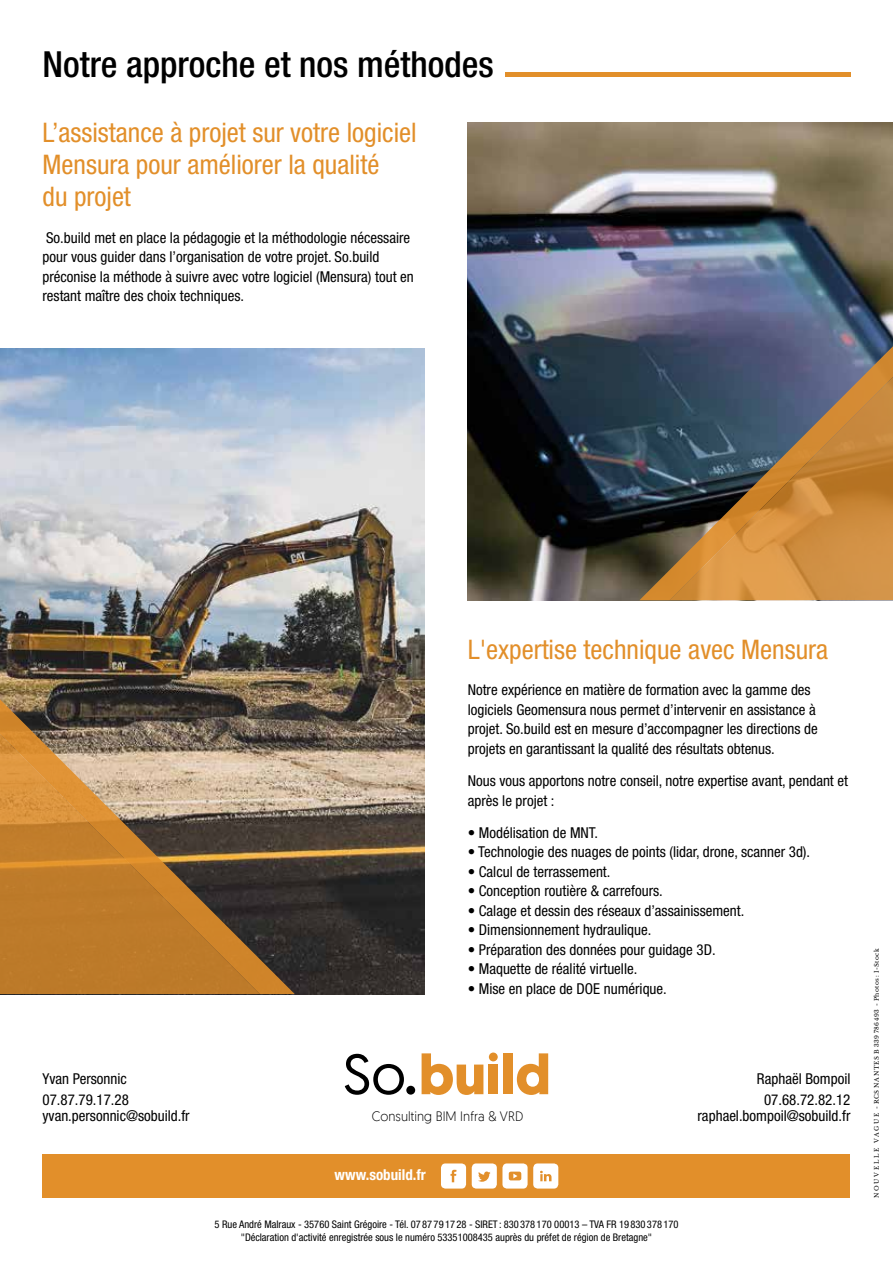
<style>
.page{position:relative;width:893px;height:1263px;background:#fff}
.page>*{position:absolute;margin:0;border:0;box-sizing:border-box;transform-origin:0 0}
.t1{font:500 condensed 36px "Helvetica Neue LT Std";color:#000}
.t2{font:condensed 27px/32.4px "Helvetica Neue LT Std";color:#e28f2a}
.t3{font:condensed 15px/19.5px "Helvetica Neue LT Std";color:#000}
.t4{font:700 condensed 15px "Helvetica Neue LT Std";color:#fff}
.t5{font:300 13.65px "Geomanist";letter-spacing:.005em;color:#000;scale:.96 1}
.t6{font:condensed 10.5px/12.6px "Helvetica Neue LT Std";color:#000;text-align:center}
.t7{font:6px "Libre Baskerville";letter-spacing:.075em;color:#000}
</style>
<div class="page">
<img style="left:468px;top:122px;width:425px;height:478px">
<svg style="left:639px;top:325px;width:254px;height:275px;background:#826b50"></svg>
<img style="left:0;top:349px;width:424px;height:645px">
<svg style="left:0;top:678px;width:295px;height:316px;background:#9b7344"></svg>
<svg style="left:422px;top:1053px;width:61px;height:42px"></svg>
<div style="left:489px;top:1064px;width:9px;height:30px;background:#e28f2a"></div>
<div style="left:503px;top:1053px;width:10px;height:41px;background:#e28f2a"></div>
<svg style="left:517px;top:1053px;width:31px;height:42px"></svg>
<svg style="left:345px;top:1054px;width:59px;height:41px"></svg>
<div style="left:406px;top:1086px;width:9px;height:8px;background:#000;border-radius:50%"></div>
<div style="left:489px;top:1052px;width:9px;height:9px;background:#e28f2a;border-radius:50%"></div>
<div style="left:43px;top:1154px;width:807px;height:44px;background:#e28f2a"></div>
<hr style="left:505px;top:73px;width:345px;height:4px;background:#e28f2a">
<div style="left:472px;top:1163px;width:25px;height:25px;background:#fff;border-radius:4px"></div>
<svg style="left:478px;top:1171px;width:13px;height:11px"></svg>
<div style="left:441px;top:1163px;width:25px;height:25px;background:#fff;border-radius:4px"></div>
<svg style="left:450px;top:1170px;width:7px;height:12px"></svg>
<div style="left:502px;top:1163px;width:26px;height:25px;background:#fff;border-radius:4px"></div>
<svg style="left:509px;top:1171px;width:12px;height:9px"></svg>
<div style="left:533px;top:1163px;width:25px;height:25px;background:#fff;border-radius:4px"></div>
<svg style="left:540px;top:1171px;width:11px;height:10px"></svg>
<h1 class="t1" style="left:43px;top:43px;width:453px">Notre approche et nos méthodes</h1>
<h2 class="t2" style="left:43px;top:116px;width:376px">L’assistance à projet sur votre logiciel<br>Mensura pour améliorer la qualité<br>du projet</h2>
<p class="t3" style="left:43px;top:228px;width:373px">So.build met en place la pédagogie et la méthodologie nécessaire pour vous guider dans l’organisation de votre projet. So.build préconise la méthode à suivre avec votre logiciel (Mensura) tout en restant maître des choix techniques.</p>
<p class="t3" style="left:43px;top:1068px;width:88px;line-height:20.7px">Yvan Personnic<br>07.87.79.17.28</p>
<p class="t3" style="left:43px;top:1106px;width:149px">yvan.personnic@sobuild.fr</p>
<h2 class="t2" style="left:468px;top:633px;width:362px">L'expertise technique avec Mensura</h2>
<p class="t3" style="left:468px;top:680px;width:351px">Notre expérience en matière de formation avec la gamme des logiciels Geomensura nous permet d’intervenir en assistance à projet. So.build est en mesure d’accompagner les directions de projets en garantissant la qualité des résultats obtenus.</p>
<p class="t3" style="left:468px;top:771px;width:382px">Nous vous apportons notre conseil, notre expertise avant, pendant et après le projet :</p>
<p class="t3" style="left:468px;top:823px;width:132px">• Modélisation de MNT.</p>
<p class="t3" style="left:468px;top:842px;width:344px">• Technologie des nuages de points (lidar, drone, scanner 3d).</p>
<p class="t3" style="left:468px;top:862px;width:144px">• Calcul de terrassement.</p>
<p class="t3" style="left:468px;top:881px;width:197px">• Conception routière &amp; carrefours.</p>
<p class="t3" style="left:468px;top:901px;width:278px">• Calage et dessin des réseaux d’assainissement.</p>
<p class="t3" style="left:468px;top:920px;width:185px">• Dimensionnement hydraulique.</p>
<p class="t3" style="left:468px;top:940px;width:249px">• Préparation des données pour guidage 3D.</p>
<p class="t3" style="left:468px;top:959px;width:171px">• Maquette de réalité virtuelle.</p>
<p class="t3" style="left:468px;top:979px;width:201px">• Mise en place de DOE numérique.</p>
<p class="t5" style="left:372px;top:1108px;width:159px">Consulting BIM Infra &amp; VRD</p>
<p class="t4" style="left:335px;top:1166px;width:93px">www.sobuild.fr</p>
<p class="t6" style="left:214px;top:1218px;width:465px">5 Rue André Malraux - 35760 Saint Grégoire - Tél. 07 87 79 17 28 - SIRET : 830 378 170 00013 – TVA FR 19 830 378 170 "Déclaration d'activité enregistrée sous le numéro 53351008435 auprès du préfet de région de Bretagne"</p>
<p class="t3" style="left:757px;top:1068px;width:95px;line-height:20.7px;text-align:center">Raphaël Bompoil<br>07.68.72.82.12</p>
<p class="t3" style="left:697px;top:1106px;width:154px">raphael.bompoil@sobuild.fr</p>
<p class="t7" style="left:873px;top:1198px;width:251px;rotate:-90deg">N O U V E L L E VA G U E - RCS NANTES B 339 786 493 - Photos : I-Stock</p>
</div>
